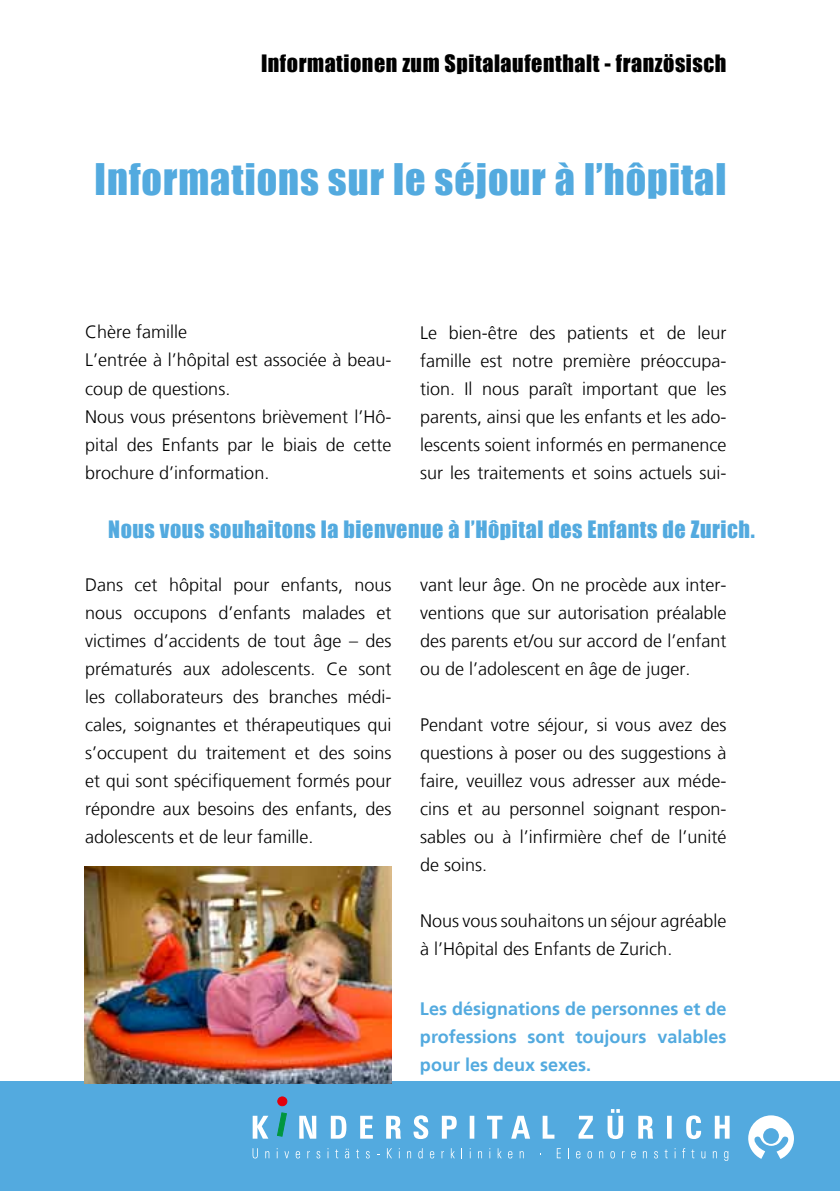
<style>
.page{position:relative;width:840px;height:1191px;background:#fff}
.page>*{position:absolute;margin:0;border:0;box-sizing:border-box;transform-origin:0 0}
.t1{font:40px "Impact";letter-spacing:.025em;color:#53aadf}
.t2{font:22px "Impact";letter-spacing:.025em;color:#53aadf}
.t3{font:22px "Impact";letter-spacing:.025em;color:#000}
.t4{font:300 18px/28px "Frutiger LT";color:#000;text-align:justify}
.t5{font:700 18px/28px "Frutiger LT";color:#53aadf;text-align:justify}
</style>
<div class="page">
<div style="left:0;top:1082px;width:839px;height:109px;background:#53aadf"></div>
<svg style="left:748px;top:1115px;width:45px;height:44px"></svg>
<svg style="left:252px;top:1109px;width:477px;height:30px"></svg>
<div style="left:277px;top:1097px;width:10px;height:8px;background:#e3000b;border-radius:50%"></div>
<div style="left:277px;top:1096px;width:10px;height:9px;border:1px solid #e3000b;border-radius:50%"></div>
<svg style="left:252px;top:1148px;width:6px;height:10px"></svg>
<svg style="left:265px;top:1151px;width:4px;height:7px"></svg>
<svg style="left:284px;top:1151px;width:5px;height:7px"></svg>
<svg style="left:295px;top:1151px;width:5px;height:7px"></svg>
<svg style="left:307px;top:1151px;width:3px;height:7px"></svg>
<svg style="left:316px;top:1151px;width:4px;height:7px"></svg>
<svg style="left:335px;top:1149px;width:3px;height:9px"></svg>
<svg style="left:345px;top:1148px;width:4px;height:10px"></svg>
<svg style="left:356px;top:1149px;width:3px;height:9px"></svg>
<svg style="left:366px;top:1151px;width:3px;height:7px"></svg>
<svg style="left:386px;top:1148px;width:6px;height:10px"></svg>
<svg style="left:407px;top:1151px;width:4px;height:7px"></svg>
<svg style="left:418px;top:1148px;width:4px;height:10px"></svg>
<svg style="left:429px;top:1151px;width:5px;height:7px"></svg>
<svg style="left:441px;top:1151px;width:3px;height:7px"></svg>
<svg style="left:450px;top:1148px;width:4px;height:10px"></svg>
<svg style="left:478px;top:1151px;width:4px;height:7px"></svg>
<svg style="left:497px;top:1148px;width:4px;height:10px"></svg>
<svg style="left:508px;top:1151px;width:4px;height:7px"></svg>
<svg style="left:519px;top:1151px;width:4px;height:7px"></svg>
<svg style="left:556px;top:1148px;width:4px;height:10px"></svg>
<svg style="left:576px;top:1151px;width:4px;height:7px"></svg>
<svg style="left:587px;top:1151px;width:4px;height:7px"></svg>
<svg style="left:599px;top:1151px;width:4px;height:7px"></svg>
<svg style="left:610px;top:1151px;width:4px;height:7px"></svg>
<svg style="left:631px;top:1151px;width:4px;height:7px"></svg>
<svg style="left:642px;top:1151px;width:4px;height:7px"></svg>
<svg style="left:654px;top:1151px;width:3px;height:7px"></svg>
<svg style="left:664px;top:1149px;width:3px;height:9px"></svg>
<svg style="left:691px;top:1149px;width:3px;height:9px"></svg>
<svg style="left:701px;top:1151px;width:4px;height:7px"></svg>
<svg style="left:712px;top:1151px;width:4px;height:7px"></svg>
<svg style="left:724px;top:1151px;width:4px;height:9px"></svg>
<img style="left:85px;top:866px;width:306px;height:217px">
<p class="t3" style="left:261px;top:46px;width:466px">Informationen zum Spitalaufenthalt - französisch</p>
<h1 class="t1" style="left:94px;top:148px;width:633px">Informations sur le séjour à l’hôpital</h1>
<p class="t4" style="left:85px;top:318px;width:308px;text-align:left">Chère famille<br>L’entrée à l’hôpital est associée à beau&shy;coup de questions.<br>Nous vous présentons brièvement l’Hô&shy;pital des Enfants par le biais de cette brochure d’information.</p>
<p class="t4" style="left:420px;top:319px;width:308px">Le bien-être des patients et de leur famille est notre première préoccupa&shy;tion. Il nous paraît important que les parents, ainsi que les enfants et les ado&shy;lescents soient informés en permanence sur les traitements et soins actuels sui-</p>
<p class="t2" style="left:108px;top:512px;width:647px">Nous vous souhaitons la bienvenue à l’Hôpital des Enfants de Zurich.</p>
<p class="t4" style="left:85px;top:570px;width:308px">Dans cet hôpital pour enfants, nous nous occupons d’enfants malades et victimes d’accidents de tout âge – des prématurés aux adolescents. Ce sont les collaborateurs des branches médi&shy;cales, soignantes et thérapeutiques qui s’occupent du traitement et des soins et qui sont spécifiquement formés pour répondre aux besoins des enfants, des adolescents et de leur famille.</p>
<p class="t4" style="left:420px;top:571px;width:308px">vant leur âge. On ne procède aux inter&shy;ventions que sur autorisation préalable des parents et/ou sur accord de l’enfant ou de l’adolescent en âge de juger.</p>
<p class="t4" style="left:420px;top:711px;width:308px">Pendant votre séjour, si vous avez des questions à poser ou des suggestions à faire, veuillez vous adresser aux méde&shy;cins et au personnel soignant respon&shy;sables ou à l’infirmière chef de l’unité de soins.</p>
<p class="t4" style="left:420px;top:907px;width:308px">Nous vous souhaitons un séjour agréable à l’Hôpital des Enfants de Zurich.</p>
<p class="t5" style="left:420px;top:994px;width:308px">Les désignations de personnes et de professions sont toujours valables pour les deux sexes.</p>
</div>
